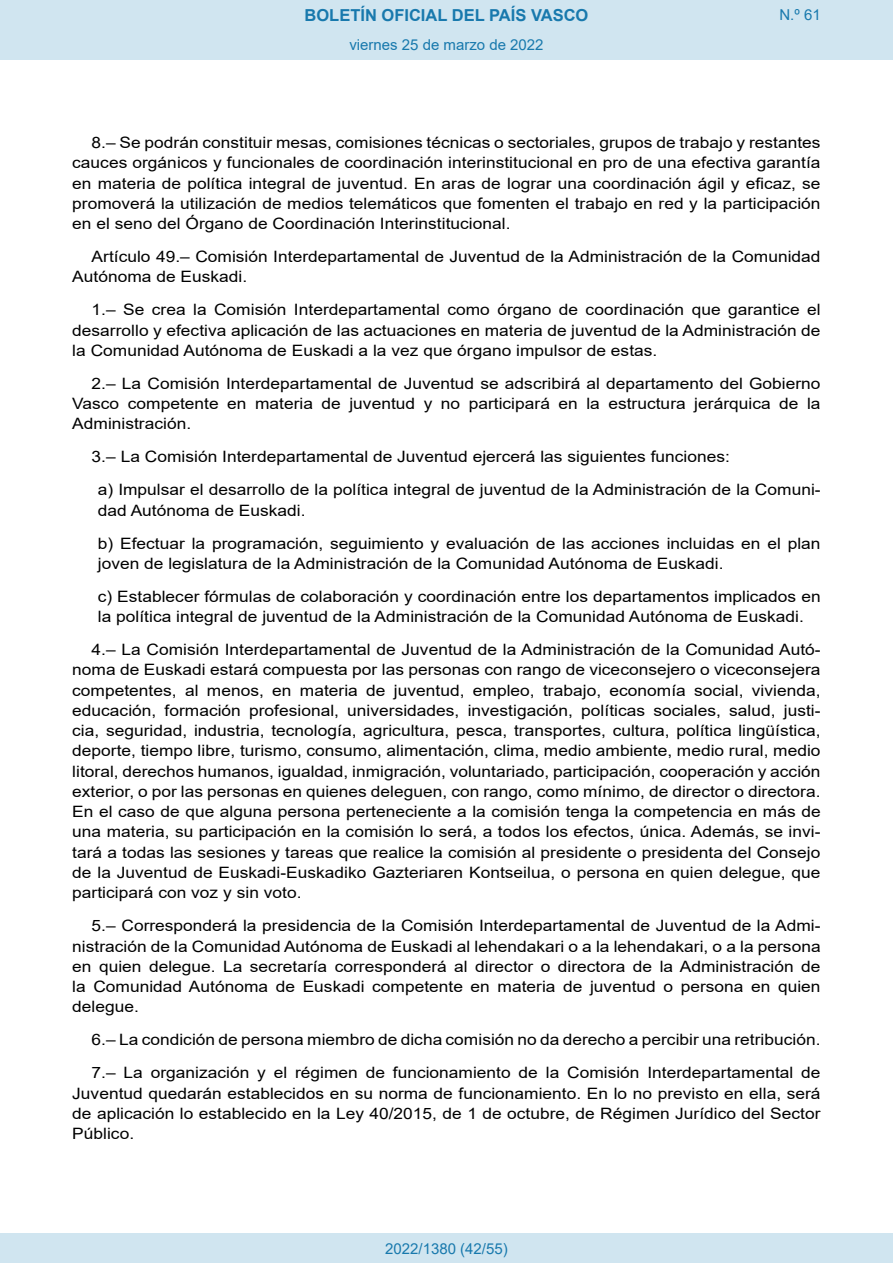
<style>
.page{position:relative;width:893px;height:1263px;background:#fff}
.page>*{position:absolute;margin:0;border:0;box-sizing:border-box;transform-origin:0 0}
.t1{font:700 16.5px "Arial";color:#1879ad}
.BOPVDetalle{font:15.6px/20.2px "Arial";color:#000;text-align:justify;scale:1.11 1}
.BOPVDetalle1{font:15.6px/20.2px "Arial";color:#000;scale:1.11 1}
.Paginacion_Centro{font:15px "Arial";color:#1879ad}
</style>
<div class="page">
<div style="left:0;top:0;width:893px;height:60px;background:#d0e5f0"></div>
<div style="left:0;top:1233px;width:893px;height:30px;background:#d0e5f0"></div>
<p class="t1" style="left:305px;top:3px;width:285px">BOLETÍN OFICIAL DEL PAÍS VASCO</p>
<p class="Paginacion_Centro" style="left:349px;top:35px;width:196px">viernes 25 de marzo de 2022</p>
<p class="Paginacion_Centro" style="left:779px;top:5px;width:43px">N.º 61</p>
<p class="BOPVDetalle" style="left:72px;top:132px;width:676px;text-indent:19px">8.– Se podrán constituir mesas, comisiones técnicas o sectoriales, grupos de trabajo y restantes cauces orgánicos y funcionales de coordinación interinstitucional en pro de una efectiva garantía en materia de política integral de juventud. En aras de lograr una coordinación ágil y eficaz, se promoverá la utilización de medios telemáticos que fomenten el trabajo en red y la participación en el seno del Órgano de Coordinación Interinstitucional.</p>
<p class="BOPVDetalle" style="left:72px;top:246px;width:676px;text-indent:19px">Artículo 49.– Comisión Interdepartamental de Juventud de la Administración de la Comunidad<br>Autónoma de Euskadi.</p>
<p class="BOPVDetalle" style="left:72px;top:300px;width:676px;text-indent:19px">1.– Se crea la Comisión Interdepartamental como órgano de coordinación que garantice el desarrollo y efectiva aplicación de las actuaciones en materia de juventud de la Administración de la Comunidad Autónoma de Euskadi a la vez que órgano impulsor de estas.</p>
<p class="BOPVDetalle" style="left:72px;top:373px;width:676px;text-indent:19px">2.– La Comisión Interdepartamental de Juventud se adscribirá al departamento del Gobierno Vasco competente en materia de juventud y no participará en la estructura jerárquica de la Administración.</p>
<p class="BOPVDetalle" style="left:92px;top:447px;width:577px">3.– La Comisión Interdepartamental de Juventud ejercerá las siguientes funciones:</p>
<p class="BOPVDetalle1" style="left:98px;top:480px;width:653px">a) Impulsar el desarrollo de la política integral de juventud de la Administración de la Comuni&shy;dad Autónoma de Euskadi.</p>
<p class="BOPVDetalle1" style="left:98px;top:533px;width:653px">b) Efectuar la programación, seguimiento y evaluación de las acciones incluidas en el plan joven de legislatura de la Administración de la Comunidad Autónoma de Euskadi.</p>
<p class="BOPVDetalle1" style="left:98px;top:586px;width:653px">c) Establecer fórmulas de colaboración y coordinación entre los departamentos implicados en la política integral de juventud de la Administración de la Comunidad Autónoma de Euskadi.</p>
<p class="BOPVDetalle" style="left:72px;top:639px;width:676px;text-indent:19px">4.– La Comisión Interdepartamental de Juventud de la Administración de la Comunidad Autó&shy;noma de Euskadi estará compuesta por las personas con rango de viceconsejero o viceconsejera competentes, al menos, en materia de juventud, empleo, trabajo, economía social, vivienda, educación, formación profesional, universidades, investigación, políticas sociales, salud, justi&shy;cia, seguridad, industria, tecnología, agricultura, pesca, transportes, cultura, política lingüística, deporte, tiempo libre, turismo, consumo, alimentación, clima, medio ambiente, medio rural, medio litoral, derechos humanos, igualdad, inmigración, voluntariado, participación, cooperación y acción exterior, o por las personas en quienes deleguen, con rango, como mínimo, de director o directora.<br>En el caso de que alguna persona perteneciente a la comisión tenga la competencia en más de una materia, su participación en la comisión lo será, a todos los efectos, única. Además, se invi&shy;tará a todas las sesiones y tareas que realice la comisión al presidente o presidenta del Consejo de la Juventud de Euskadi-Euskadiko Gazteriaren Kontseilua, o persona en quien delegue, que participará con voz y sin voto.</p>
<p class="BOPVDetalle" style="left:72px;top:915px;width:676px;text-indent:19px">5.– Corresponderá la presidencia de la Comisión Interdepartamental de Juventud de la Admi&shy;nistración de la Comunidad Autónoma de Euskadi al lehendakari o a la lehendakari, o a la persona en quien delegue. La secretaría corresponderá al director o directora de la Administración de la Comunidad Autónoma de Euskadi competente en materia de juventud o persona en quien delegue.</p>
<p class="BOPVDetalle" style="left:92px;top:1029px;width:658px">6.– La condición de persona miembro de dicha comisión no da derecho a percibir una retribución.</p>
<p class="BOPVDetalle" style="left:72px;top:1062px;width:676px;text-indent:19px">7.– La organización y el régimen de funcionamiento de la Comisión Interdepartamental de Juventud quedarán establecidos en su norma de funcionamiento. En lo no previsto en ella, será de aplicación lo establecido en la Ley 40/2015, de 1 de octubre, de Régimen Jurídico del Sector Público.</p>
<p class="Paginacion_Centro" style="left:385px;top:1238px;width:124px">2022/1380 (42/55)</p>
</div>
